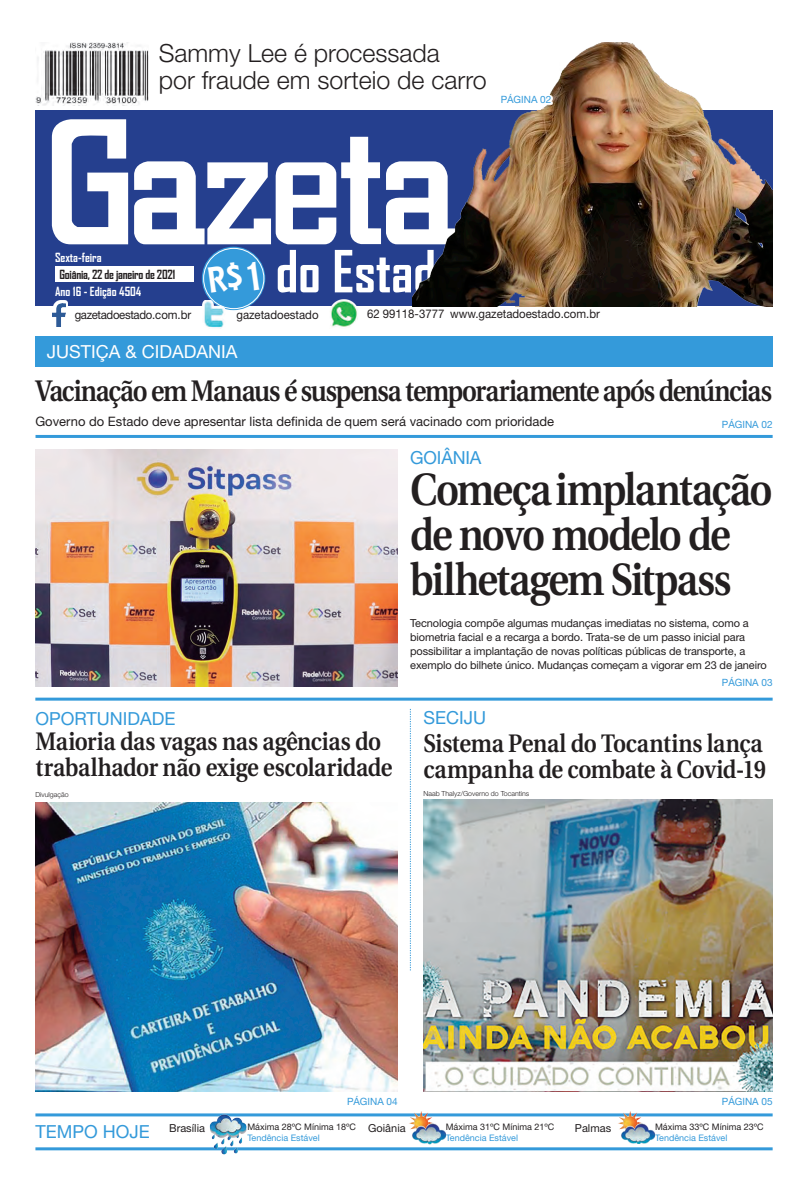
<style>
.page{position:relative;width:808px;height:1191px;background:#fff}
.page>*{position:absolute;margin:0;border:0;box-sizing:border-box;transform-origin:0 0}
.t1{font:700 55.6px "Agency FB";color:#fff}
.Manchete{font:600 45.1px/45px "Utopia";letter-spacing:-.045em;color:#231f20;scale:.88 1}
.Manchete-2{font:600 29.7px "Utopia";letter-spacing:-.045em;color:#231f20;scale:.86 1}
.Manchete-3{font:600 25.3px/26px "Utopia";letter-spacing:-.015em;color:#231f20;scale:.89 1}
.t2{font:300 25px/27px "Helvetica Neue";color:#231f20}
.Retranca{font:18px "Helvetica Neue";color:#349ada}
.Retranca-2{font:18px "Helvetica Neue";color:#fff}
.txt_colunas{font:13px "Helvetica Neue";color:#231f20}
.t3{font:700 12.1px "Agency FB";color:#fff}
.t4{font:700 12.1px "Agency FB";letter-spacing:-.02em;color:#231f20}
.t5{font:12px "Helvetica Neue";color:#231f20;scale:.95 1}
.t6{font:12px "Helvetica Neue";letter-spacing:-.03em;color:#231f20;scale:.95 1}
.txt_colunas-2{font:11px/14px "Helvetica Neue";letter-spacing:-.01em;color:#231f20}
.Legenda{font:11px "Helvetica Neue";color:#231f20}
.Retranca-3{font:10px "Helvetica Neue";color:#349ada}
.Legenda-2{font:9px "Helvetica Neue";color:#231f20}
.Legenda-3{font:9px "Helvetica Neue";color:#349ada}
.Crédito_Fotógrafo{font:300 7px "Helvetica Neue";color:#231f20}
</style>
<div class="page">
<div style="left:35px;top:110px;width:737px;height:196px;background:#253f8e"></div>
<svg style="left:52px;top:119px;width:76px;height:125px"></svg>
<svg style="left:134px;top:137px;width:278px;height:107px"></svg>
<div style="left:55px;top:266px;width:138px;height:15px;background:#fff"></div>
<svg style="left:54px;top:300px;width:14px;height:27px"></svg>
<img style="left:52px;top:303px;width:13px;height:23px">
<hr style="left:35px;top:1113px;width:738px;height:3px;background:#349ada">
<hr style="left:35px;top:1147px;width:738px;height:3px;background:#349ada">
<img style="left:209px;top:1114px;width:37px;height:40px">
<img style="left:408px;top:1111px;width:38px;height:33px">
<img style="left:617px;top:1111px;width:38px;height:33px">
<svg style="left:202px;top:247px;width:63px;height:63px"></svg>
<div style="left:203px;top:248px;width:61px;height:61px;border:1px solid #fff;border-radius:50%"></div>
<img style="left:35px;top:43px;width:113px;height:63px">
<img style="left:202px;top:300px;width:23px;height:29px">
<img style="left:330px;top:299px;width:28px;height:28px">
<img style="left:412px;top:43px;width:360px;height:263px">
<div style="left:158px;top:42px;width:329px;height:53px;background:#fff"></div>
<div style="left:500px;top:93px;width:52px;height:12px;background:#fff"></div>
<svg style="left:410px;top:709px;width:1px;height:261px"></svg>
<hr style="left:35px;top:697px;width:738px;height:3px;background:#349ada">
<div style="left:36px;top:336px;width:737px;height:31px;background:#349ada"></div>
<hr style="left:36px;top:435px;width:737px;height:3px;background:#349ada">
<img style="left:35px;top:449px;width:363px;height:238px">
<img style="left:36px;top:802px;width:362px;height:289px">
<img style="left:423px;top:800px;width:350px;height:291px">
<div style="left:208px;top:262px;width:51px;height:31px;background:#349ada"></div>
<p class="t2" style="left:159px;top:39px;width:329px">Sammy Lee é processada<br>por fraude em sorteio de carro</p>
<p class="Retranca-3" style="left:501px;top:94px;width:52px">PÁGINA 02</p>
<p class="t3" style="left:55px;top:250px;width:48px">Sexta-feira</p>
<p class="t4" style="left:59px;top:267px;width:117px">Goiânia, 22 de janeiro de 2021</p>
<p class="t3" style="left:55px;top:283px;width:88px">Ano 16 - Edição 4504</p>
<p class="t1" style="left:276px;top:237px;width:184px">do Estado</p>
<p class="t6" style="left:75px;top:307px;width:124px">gazetadoestado.com.br</p>
<p class="t5" style="left:236px;top:308px;width:88px">gazetadoestado</p>
<p class="t5" style="left:367px;top:307px;width:83px">62 99118-3777</p>
<p class="t5" style="left:450px;top:307px;width:159px">www.gazetadoestado.com.br</p>
<p class="Retranca-2" style="left:47px;top:340px;width:192px">JUSTIÇA &amp; CIDADANIA</p>
<p class="Manchete-2" style="left:35px;top:374px;width:858px">Vacinação em Manaus é suspensa temporariamente após denúncias</p>
<p class="txt_colunas" style="left:35px;top:413px;width:520px">Governo do Estado deve apresentar lista definida de quem será vacinado com prioridade</p>
<p class="Retranca-3" style="left:722px;top:419px;width:52px">PÁGINA 02</p>
<p class="Retranca" style="left:410px;top:446px;width:73px">GOIÂNIA</p>
<p class="Manchete" style="left:410px;top:468px;width:413px">Começa implantação de novo modelo de bilhetagem Sitpass</p>
<p class="txt_colunas-2" style="left:410px;top:616px;width:358px">Tecnologia compõe algumas mudanças imediatas no sistema, como a biometria facial e a recarga a bordo. Trata-se de um passo inicial para possibilitar a implantação de novas políticas públicas de transporte, a exemplo do bilhete único. Mudanças começam a vigorar em 23 de janeiro</p>
<p class="Retranca-3" style="left:722px;top:676px;width:52px">PÁGINA 03</p>
<p class="Retranca" style="left:36px;top:707px;width:142px">OPORTUNIDADE</p>
<p class="Retranca" style="left:423px;top:707px;width:64px">SECIJU</p>
<p class="Manchete-3" style="left:423px;top:730px;width:386px">Sistema Penal do Tocantins lança campanha de combate à Covid-19</p>
<p class="Manchete-3" style="left:36px;top:729px;width:403px">Maioria das vagas nas agências do trabalhador não exige escolaridade</p>
<p class="Crédito_Fotógrafo" style="left:36px;top:790px;width:35px">Divulgação</p>
<p class="Crédito_Fotógrafo" style="left:423px;top:789px;width:107px">Naab Thalyz/Governo do Tocantins</p>
<p class="Retranca-3" style="left:347px;top:1095px;width:52px">PÁGINA 04</p>
<p class="Retranca-3" style="left:722px;top:1095px;width:52px">PÁGINA 05</p>
<p class="Retranca" style="left:35px;top:1120px;width:116px">TEMPO HOJE</p>
<p class="Legenda" style="left:169px;top:1121px;width:37px">Brasília</p>
<p class="Legenda-2" style="left:247px;top:1121px;width:110px">Máxima 28ºC Mínima 18ºC</p>
<p class="Legenda" style="left:368px;top:1121px;width:39px">Goiânia</p>
<p class="Legenda" style="left:575px;top:1121px;width:38px">Palmas</p>
<p class="Legenda-3" style="left:247px;top:1132px;width:74px">Tendência Estável</p>
<p class="Legenda-2" style="left:446px;top:1121px;width:110px">Máxima 31ºC Mínima 21ºC</p>
<p class="Legenda-3" style="left:446px;top:1132px;width:74px">Tendência Estável</p>
<p class="Legenda-2" style="left:655px;top:1121px;width:110px">Máxima 33ºC Mínima 23ºC</p>
<p class="Legenda-3" style="left:655px;top:1132px;width:74px">Tendência Estável</p>
</div>
